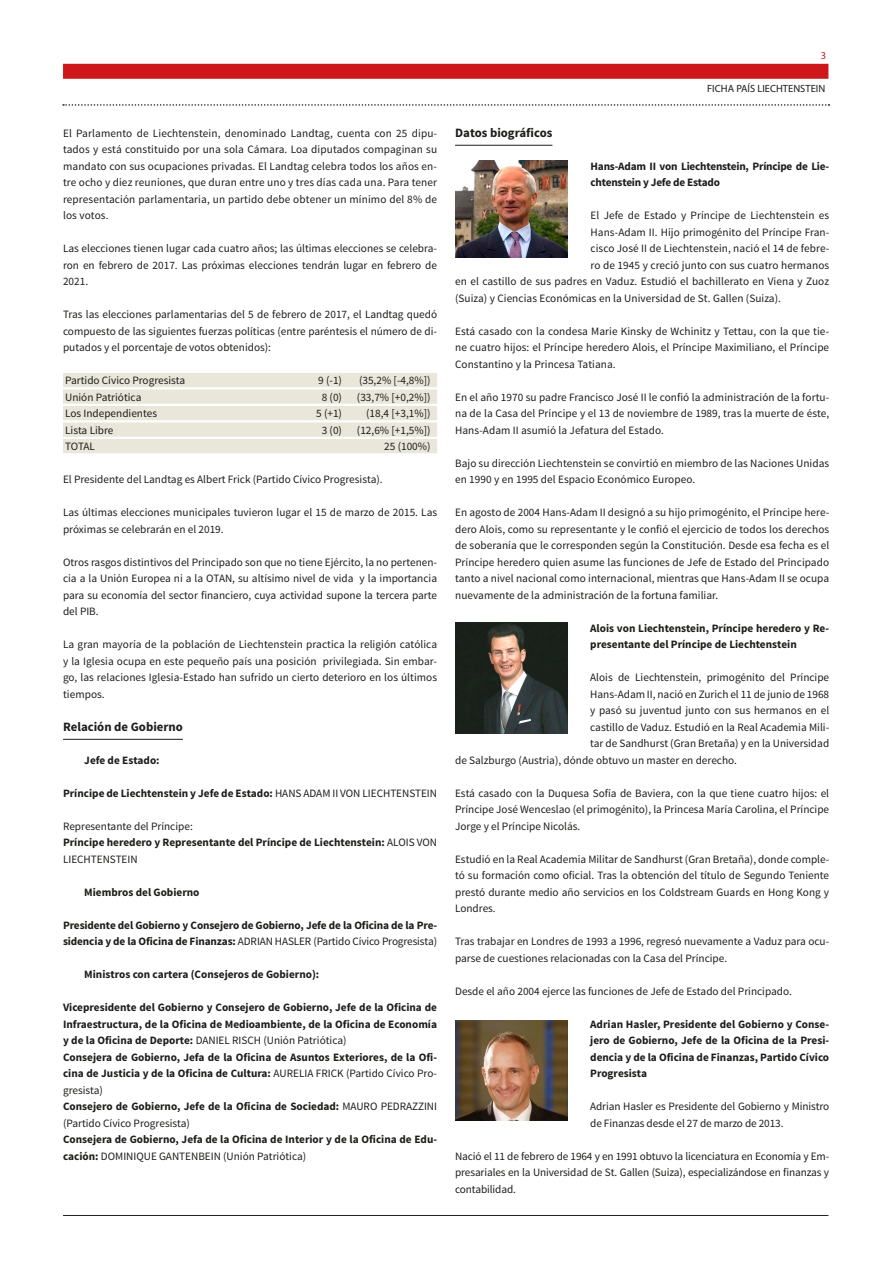
<style>
.page{position:relative;width:893px;height:1263px;background:#fff}
.page>*{position:absolute;margin:0;border:0;box-sizing:border-box;transform-origin:0 0}
.TITULO_3º_NIVEL{font:700 12.75px "Source Sans Pro";color:#1d1d1b}
.TEXTO_NORMAL{font:11.25px/16.5px "Source Sans Pro";color:#1d1d1b;text-align:justify}
.TEXTO_NORMAL-2{font:700 11.25px/16.5px "Source Sans Pro";color:#1d1d1b}
.TITULO_4º_NIVEL{font:700 11.25px/16.5px "Source Sans Pro";color:#1d1d1b}
.TABLA_TEXTO{font:11.25px "Source Sans Pro";color:#1d1d1b}
.TITULO_4º_NIVEL-2{font:700 11.25px/16.5px "Source Sans Pro";letter-spacing:-.02em;color:#1d1d1b}
.t1{font:10.5px "Myriad Pro";color:#1d1d1b}
.t2{font:10.5px "Myriad Pro";color:#cd171a}
.s1{font-weight:400}
</style>
<div class="page">
<div style="left:63px;top:64px;width:765px;height:15px;background:#cd171a"></div>
<hr style="left:63px;top:1215px;width:765px;height:1px;background:#1d1d1b">
<svg style="left:63px;top:104px;width:766px;height:2px"></svg>
<div style="left:63px;top:373px;width:374px;height:14px;background:#e9e7d9"></div>
<div style="left:63px;top:389px;width:374px;height:15px;background:#e9e7d9"></div>
<div style="left:63px;top:406px;width:374px;height:14px;background:#e9e7d9"></div>
<div style="left:63px;top:422px;width:374px;height:15px;background:#e9e7d9"></div>
<div style="left:63px;top:439px;width:374px;height:14px;background:#e9e7d9"></div>
<hr style="left:63px;top:739px;width:120px;height:1px;background:#1d1d1b">
<hr style="left:455px;top:145px;width:97px;height:1px;background:#1d1d1b">
<img style="left:455px;top:1020px;width:112px;height:100px">
<img style="left:455px;top:622px;width:112px;height:112px">
<img style="left:455px;top:160px;width:113px;height:97px">
<p class="TEXTO_NORMAL" style="left:63px;top:125px;width:376px">El Parlamento de Liechtenstein, denominado Landtag, cuenta con 25 dipu&shy;tados y está constituido por una sola Cámara. Loa diputados compaginan su mandato con sus ocupaciones privadas. El Landtag celebra todos los años en&shy;tre ocho y diez reuniones, que duran entre uno y tres días cada una. Para tener representación parlamentaria, un partido debe obtener un mínimo del 8% de los votos.</p>
<p class="TEXTO_NORMAL" style="left:63px;top:240px;width:376px">Las elecciones tienen lugar cada cuatro años; las últimas elecciones se celebra&shy;ron en febrero de 2017. Las próximas elecciones tendrán lugar en febrero de 2021.</p>
<p class="TEXTO_NORMAL" style="left:63px;top:306px;width:376px">Tras las elecciones parlamentarias del 5 de febrero de 2017, el Landtag quedó compuesto de las siguientes fuerzas políticas (entre paréntesis el número de di&shy;putados y el porcentaje de votos obtenidos):</p>
<p class="TABLA_TEXTO" style="left:65px;top:373px;width:122px">Partido Cívico Progresista</p>
<p class="TABLA_TEXTO" style="left:318px;top:373px;width:25px">9 (-1)</p>
<p class="TABLA_TEXTO" style="left:359px;top:373px;width:73px">(35,2% [-4,8%])</p>
<p class="TABLA_TEXTO" style="left:65px;top:390px;width:78px">Unión Patriótica</p>
<p class="TABLA_TEXTO" style="left:322px;top:390px;width:22px">8 (0)</p>
<p class="TABLA_TEXTO" style="left:357px;top:390px;width:75px">(33,7% [+0,2%])</p>
<p class="TABLA_TEXTO" style="left:65px;top:406px;width:93px">Los Independientes</p>
<p class="TABLA_TEXTO" style="left:316px;top:406px;width:27px">5 (+1)</p>
<p class="TABLA_TEXTO" style="left:366px;top:406px;width:66px">(18,4 [+3,1%])</p>
<p class="TABLA_TEXTO" style="left:65px;top:423px;width:50px">Lista Libre</p>
<p class="TABLA_TEXTO" style="left:322px;top:423px;width:22px">3 (0)</p>
<p class="TABLA_TEXTO" style="left:357px;top:423px;width:75px">(12,6% [+1,5%])</p>
<p class="TABLA_TEXTO" style="left:65px;top:439px;width:31px">TOTAL</p>
<p class="TABLA_TEXTO" style="left:384px;top:439px;width:48px">25 (100%)</p>
<p class="TEXTO_NORMAL" style="left:63px;top:471px;width:321px">El Presidente del Landtag es Albert Frick (Partido Cívico Progresista).</p>
<p class="TEXTO_NORMAL" style="left:63px;top:504px;width:376px">Las últimas elecciones municipales tuvieron lugar el 15 de marzo de 2015. Las próximas se celebrarán en el 2019.</p>
<p class="TEXTO_NORMAL" style="left:63px;top:554px;width:376px">Otros rasgos distintivos del Principado son que no tiene Ejército, la no pertenen&shy;cia a la Unión Europea ni a la OTAN, su altísimo nivel de vida y la importancia para su economía del sector financiero, cuya actividad supone la tercera parte del PIB.</p>
<p class="TEXTO_NORMAL" style="left:63px;top:636px;width:376px">La gran mayoría de la población de Liechtenstein practica la religión católica y la Iglesia ocupa en este pequeño país una posición privilegiada. Sin embar&shy;go, las relaciones Iglesia-Estado han sufrido un cierto deterioro en los últimos tiempos.</p>
<p class="TITULO_3º_NIVEL" style="left:63px;top:718px;width:121px">Relación de Gobierno</p>
<p class="TITULO_4º_NIVEL" style="left:84px;top:752px;width:77px">Jefe de Estado:</p>
<p class="TEXTO_NORMAL-2" style="left:63px;top:785px;width:376px">Príncipe de Liechtenstein y Jefe de Estado: <span class="s1">HANS ADAM II VON LIECHTENSTEIN</span></p>
<p class="TEXTO_NORMAL" style="left:63px;top:818px;width:131px">Representante del Príncipe:</p>
<p class="TEXTO_NORMAL-2" style="left:63px;top:834px;width:376px">Príncipe heredero y Representante del Príncipe de Liechtenstein: <span class="s1">ALOIS VON<br>LIECHTENSTEIN</span></p>
<p class="TITULO_4º_NIVEL" style="left:84px;top:884px;width:117px">Miembros del Gobierno</p>
<p class="TEXTO_NORMAL-2" style="left:63px;top:917px;width:376px">Presidente del Gobierno y Consejero de Gobierno, Jefe de la Oficina de la Pre&shy;sidencia y de la Oficina de Finanzas: <span class="s1">ADRIAN HASLER (Partido Cívico Progresista)</span></p>
<p class="TITULO_4º_NIVEL" style="left:84px;top:966px;width:236px">Ministros con cartera (Consejeros de Gobierno):</p>
<p class="TEXTO_NORMAL-2" style="left:63px;top:999px;width:376px;text-align:justify">Vicepresidente del Gobierno y Consejero de Gobierno, Jefe de la Oficina de Infraestructura, de la Oficina de Medioambiente, de la Oficina de Economía y de la Oficina de Deporte: <span class="s1">DANIEL RISCH (Unión Patriótica)</span></p>
<p class="TEXTO_NORMAL-2" style="left:63px;top:1049px;width:376px;text-align:justify">Consejera de Gobierno, Jefa de la Oficina de Asuntos Exteriores, de la Ofi&shy;cina de Justicia y de la Oficina de Cultura: <span class="s1">AURELIA FRICK (Partido Cívico Pro&shy;gresista)</span></p>
<p class="TEXTO_NORMAL-2" style="left:63px;top:1098px;width:376px">Consejero de Gobierno, Jefe de la Oficina de Sociedad: <span class="s1">MAURO PEDRAZZINI (Partido Cívico Progresista)</span></p>
<p class="TEXTO_NORMAL-2" style="left:63px;top:1131px;width:376px">Consejera de Gobierno, Jefa de la Oficina de Interior y de la Oficina de Edu&shy;cación: <span class="s1">DOMINIQUE GANTENBEIN (Unión Patriótica)</span></p>
<p class="t2" style="left:821px;top:49px;width:7px">3</p>
<p class="TITULO_3º_NIVEL" style="left:455px;top:124px;width:99px">Datos biográficos</p>
<p class="t1" style="left:707px;top:82px;width:120px">FICHA PAÍS LIECHTENSTEIN</p>
<p class="TITULO_4º_NIVEL-2" style="left:591px;top:158px;width:240px">Hans-Adam II von Liechtenstein, Príncipe de Lie&shy;chtenstein y Jefe de Estado</p>
<p class="TEXTO_NORMAL" style="left:591px;top:207px;width:240px">El Jefe de Estado y Príncipe de Liechtenstein es</p>
<p class="TEXTO_NORMAL" style="left:591px;top:224px;width:240px">Hans-Adam II. Hijo primogénito del Príncipe Fran-</p>
<p class="TEXTO_NORMAL" style="left:591px;top:240px;width:240px">cisco José II de Liechtenstein, nació el 14 de febre-</p>
<p class="TEXTO_NORMAL" style="left:591px;top:257px;width:240px">ro de 1945 y creció junto con sus cuatro hermanos</p>
<p class="TEXTO_NORMAL" style="left:455px;top:273px;width:375px">en el castillo de sus padres en Vaduz. Estudió el bachillerato en Viena y Zuoz</p>
<p class="TEXTO_NORMAL" style="left:455px;top:290px;width:327px">(Suiza) y Ciencias Económicas en la Universidad de St. Gallen (Suiza).</p>
<p class="TEXTO_NORMAL" style="left:455px;top:323px;width:376px">Está casado con la condesa Marie Kinsky de Wchinitz y Tettau, con la que tie&shy;ne cuatro hijos: el Príncipe heredero Alois, el Príncipe Maximiliano, el Príncipe Constantino y la Princesa Tatiana.</p>
<p class="TEXTO_NORMAL" style="left:455px;top:389px;width:376px">En el año 1970 su padre Francisco José II le confió la administración de la fortu&shy;na de la Casa del Príncipe y el 13 de noviembre de 1989, tras la muerte de éste, Hans-Adam II asumió la Jefatura del Estado.</p>
<p class="TEXTO_NORMAL" style="left:455px;top:455px;width:376px">Bajo su dirección Liechtenstein se convirtió en miembro de las Naciones Unidas en 1990 y en 1995 del Espacio Económico Europeo.</p>
<p class="TEXTO_NORMAL" style="left:455px;top:504px;width:376px">En agosto de 2004 Hans-Adam II designó a su hijo primogénito, el Príncipe here&shy;dero Alois, como su representante y le confió el ejercicio de todos los derechos de soberanía que le corresponden según la Constitución. Desde esa fecha es el Príncipe heredero quien asume las funciones de Jefe de Estado del Principado tanto a nivel nacional como internacional, mientras que Hans-Adam II se ocupa nuevamente de la administración de la fortuna familiar.</p>
<p class="TITULO_4º_NIVEL" style="left:590px;top:620px;width:240px">Alois von Liechtenstein, Príncipe heredero y Re&shy;presentante del Príncipe de Liechtenstein</p>
<p class="TEXTO_NORMAL" style="left:590px;top:669px;width:240px">Alois de Liechtenstein, primogénito del Príncipe</p>
<p class="TEXTO_NORMAL" style="left:590px;top:686px;width:240px">Hans-Adam II, nació en Zurich el 11 de junio de 1968</p>
<p class="TEXTO_NORMAL" style="left:590px;top:702px;width:240px">y pasó su juventud junto con sus hermanos en el</p>
<p class="TEXTO_NORMAL" style="left:590px;top:719px;width:240px">castillo de Vaduz. Estudió en la Real Academia Mili-</p>
<p class="TEXTO_NORMAL" style="left:590px;top:735px;width:240px">tar de Sandhurst (Gran Bretaña) y en la Universidad</p>
<p class="TEXTO_NORMAL" style="left:455px;top:752px;width:283px">de Salzburgo (Austria), dónde obtuvo un master en derecho.</p>
<p class="TEXTO_NORMAL" style="left:455px;top:785px;width:376px">Está casado con la Duquesa Sofía de Baviera, con la que tiene cuatro hijos: el Príncipe José Wenceslao (el primogénito), la Princesa María Carolina, el Príncipe Jorge y el Príncipe Nicolás.</p>
<p class="TEXTO_NORMAL" style="left:455px;top:851px;width:376px">Estudió en la Real Academia Militar de Sandhurst (Gran Bretaña), donde comple&shy;tó su formación como oficial. Tras la obtención del título de Segundo Teniente prestó durante medio año servicios en los Coldstream Guards en Hong Kong y Londres.</p>
<p class="TEXTO_NORMAL" style="left:455px;top:933px;width:376px">Tras trabajar en Londres de 1993 a 1996, regresó nuevamente a Vaduz para ocu&shy;parse de cuestiones relacionadas con la Casa del Príncipe.</p>
<p class="TEXTO_NORMAL" style="left:455px;top:983px;width:338px">Desde el año 2004 ejerce las funciones de Jefe de Estado del Principado.</p>
<p class="TITULO_4º_NIVEL" style="left:590px;top:1016px;width:240px;text-align:justify">Adrian Hasler, Presidente del Gobierno y Conse&shy;jero de Gobierno, Jefe de la Oficina de la Presi&shy;dencia y de la Oficina de Finanzas, Partido Cívico Progresista</p>
<p class="TEXTO_NORMAL" style="left:590px;top:1098px;width:240px">Adrian Hasler es Presidente del Gobierno y Ministro de Finanzas desde el 27 de marzo de 2013.</p>
<p class="TEXTO_NORMAL" style="left:455px;top:1148px;width:376px">Nació el 11 de febrero de 1964 y en 1991 obtuvo la licenciatura en Economía y Em&shy;presariales en la Universidad de St. Gallen (Suiza), especializándose en finanzas y contabilidad.</p>
</div>
